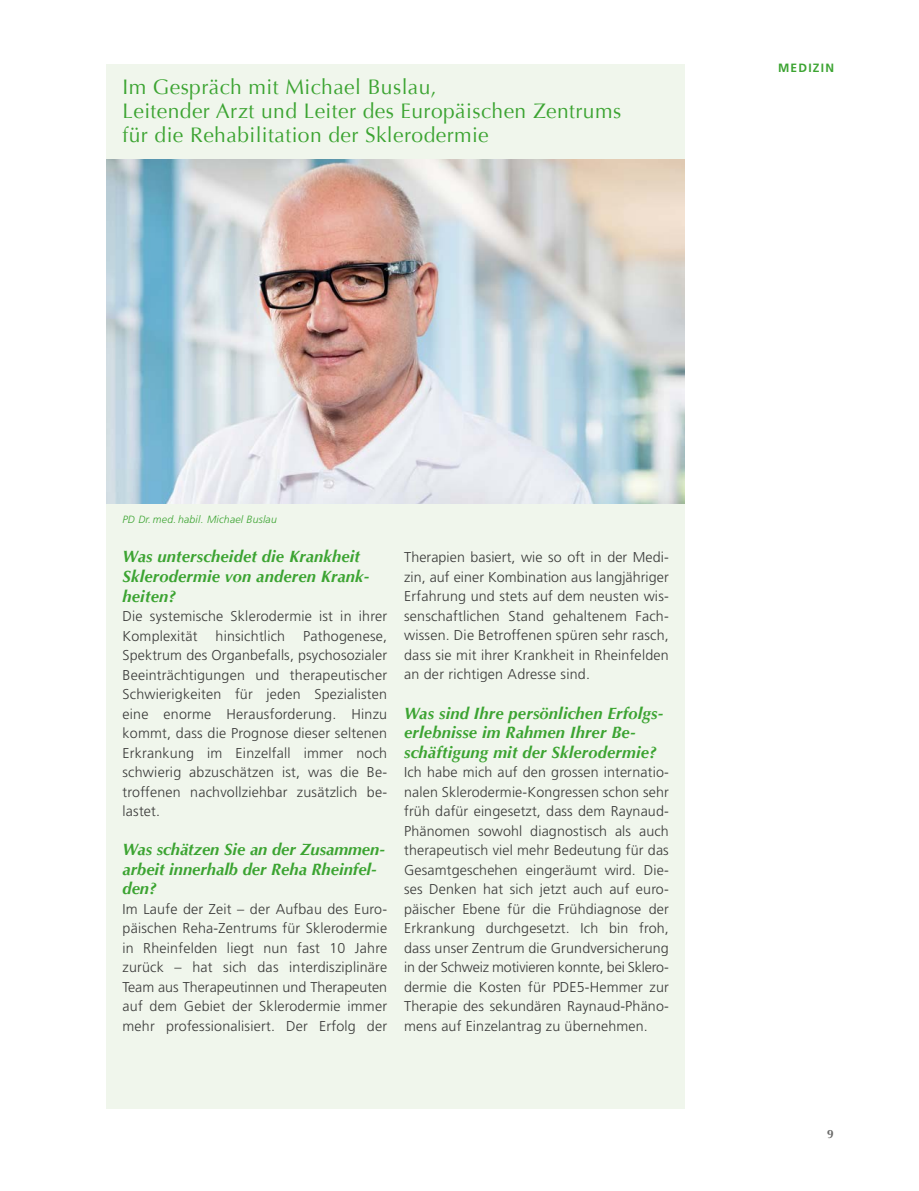
<style>
.page{position:relative;width:919px;height:1191px;background:#fff}
.page>*{position:absolute;margin:0;border:0;box-sizing:border-box;transform-origin:0 0}
.t1{font:21px/24px "Optima";letter-spacing:.02em;color:#3ca432}
.t2{font:italic 700 16.5px/19.5px "Optima";letter-spacing:.01em;color:#3ca432}
.t3{font:300 14.25px/19.5px "Frutiger";letter-spacing:.015em;color:#3a3a39;text-align:justify}
.t4{font:700 12px "Frutiger";letter-spacing:.1em;color:#3ca432}
.t5{font:700 12px "Optima";color:#6a6a69}
.t6{font:italic 300 10.5px "Frutiger";letter-spacing:.02em;color:#3ca432}
</style>
<div class="page">
<div style="left:106px;top:64px;width:579px;height:1044px;background:#f0f6ec"></div>
<img style="left:106px;top:159px;width:579px;height:345px">
<h1 class="t1" style="left:122px;top:75px;width:500px">Im Gespräch mit Michael Buslau,<br>Leitender Arzt und Leiter des Europäischen Zentrums für die Rehabilitation der Sklerodermie</h1>
<p class="t4" style="left:778px;top:61px;width:57px">MEDIZIN</p>
<p class="t6" style="left:122px;top:514px;width:156px">PD Dr. med. habil. Michael Buslau</p>
<p class="t2" style="left:122px;top:547px;width:248px">Was unterscheidet die Krankheit<br>Sklerodermie von anderen Krank&shy;heiten?</p>
<p class="t3" style="left:122px;top:606px;width:266px">Die systemische Sklerodermie ist in ihrer<br>Komplexität</p>
<p class="t3" style="left:122px;top:626px;width:266px;text-indent:181px">Pathogenese, Spektrum des Organbefalls, psychosozialer Beeinträchtigungen und therapeutischer Schwierigkeiten für jeden Spezialisten eine enorme Herausforderung. Hinzu kommt, dass die Prognose dieser seltenen Erkrankung im Einzelfall immer noch schwierig abzuschätzen ist, was die Be&shy;troffenen nachvollziehbar zusätzlich be&shy;lastet.</p>
<p class="t2" style="left:122px;top:839px;width:264px">Was schätzen Sie an der Zusammen&shy;arbeit innerhalb der Reha Rheinfel&shy;den?</p>
<p class="t3" style="left:122px;top:899px;width:266px">Im Laufe der Zeit – der Aufbau des Euro&shy;päischen Reha-Zentrums für Sklerodermie in Rheinfelden liegt nun fast 10 Jahre zurück – hat sich das interdisziplinäre Team aus Therapeutinnen und Therapeuten auf dem Gebiet der Sklerodermie immer mehr professionalisiert. Der Erfolg der</p>
<p class="t3" style="left:215px;top:626px;width:71px">hinsichtlich</p>
<p class="t3" style="left:404px;top:548px;width:266px">Therapien basiert, wie so oft in der Medi&shy;zin, auf einer Kombination aus langjähriger Erfahrung und stets auf dem neusten wis&shy;senschaftlichen Stand gehaltenem Fach&shy;wissen. Die Betroffenen spüren sehr rasch, dass sie mit ihrer Krankheit in Rheinfelden an der richtigen Adresse sind.</p>
<p class="t2" style="left:404px;top:703px;width:261px">Was sind Ihre persönlichen Erfolgs&shy;erlebnisse im Rahmen Ihrer Be&shy;schäftigung mit der Sklerodermie?</p>
<p class="t3" style="left:404px;top:762px;width:266px">Ich habe mich auf den grossen internatio&shy;nalen Sklerodermie-Kongressen schon sehr früh dafür eingesetzt, dass dem Raynaud-Phänomen sowohl diagnostisch als auch therapeutisch viel mehr Bedeutung für das Gesamtgeschehen eingeräumt wird. Die&shy;ses Denken hat sich jetzt auch auf euro&shy;päischer Ebene für die Frühdiagnose der Erkrankung durchgesetzt. Ich bin froh, dass unser Zentrum die Grundversicherung in der Schweiz motivieren konnte, bei Sklero&shy;dermie die Kosten für PDE5-Hemmer zur Therapie des sekundären Raynaud-Phäno&shy;mens auf Einzelantrag zu übernehmen.</p>
<p class="t5" style="left:827px;top:1127px;width:8px">9</p>
</div>
